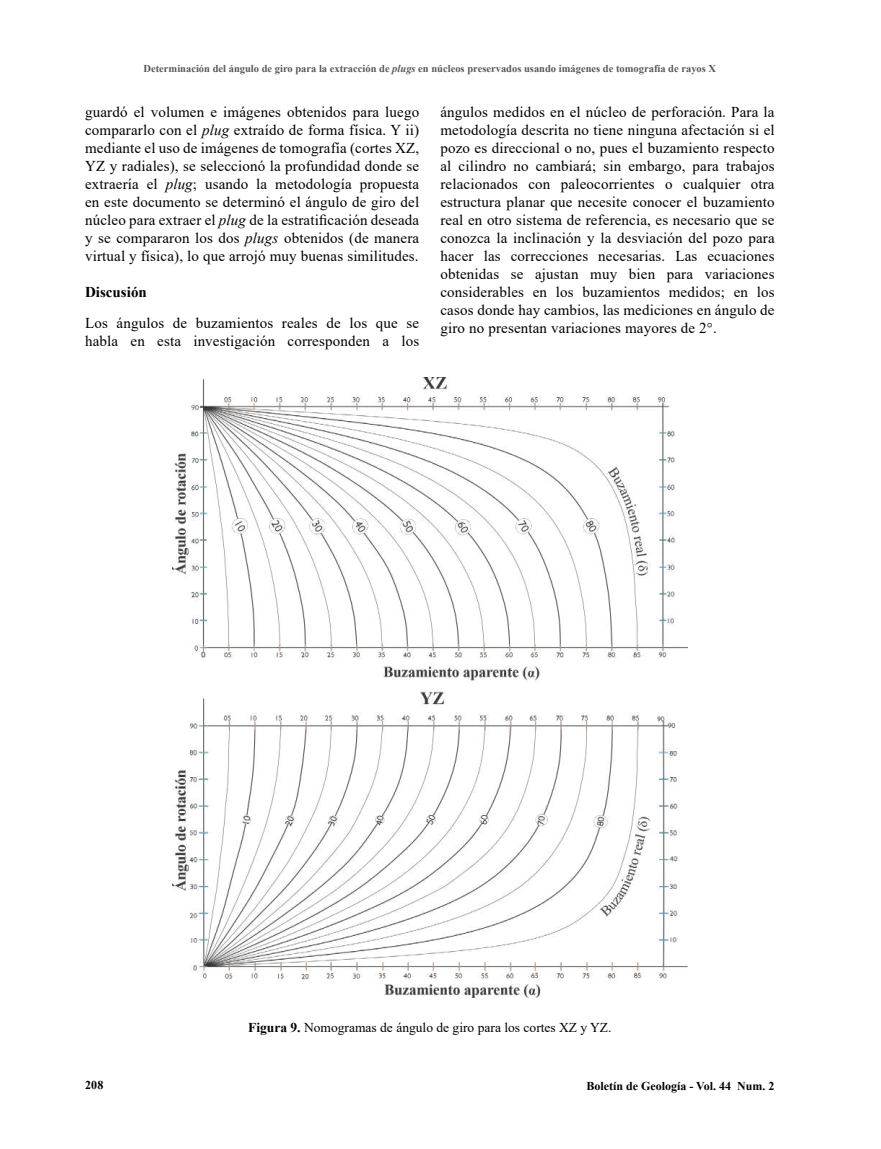
<style>
.page{position:relative;width:881px;height:1149px;background:#fff}
.page>*{position:absolute;margin:0;border:0;box-sizing:border-box;transform-origin:0 0}
.t1{font:15px/18px "Times New Roman";letter-spacing:.01em;color:#000;text-align:justify}
.t2{font:700 15px "Times New Roman";color:#000}
.t3{font:13.5px "Times New Roman";color:#000}
.t4{font:700 12px "Times New Roman";color:#000}
.t5{font:700 10.5px "Times New Roman";color:#575756}
.s1{font-style:italic}
.s2{font-weight:700}
</style>
<div class="page">
<img style="left:172px;top:378px;width:515px;height:619px">
<p class="t5" style="left:143px;top:61px;width:574px">Determinación del ángulo de giro para la extracción de <span class="s1">plugs</span> en núcleos preservados usando imágenes de tomografía de rayos X</p>
<p class="t1" style="left:85px;top:102px;width:335px">guardó el volumen e imágenes obtenidos para luego compararlo con el <span class="s1">plug</span> extraído de forma física. Y ii) mediante el uso de imágenes de tomografía (cortes XZ, YZ y radiales), se seleccionó la profundidad donde se extraería el <span class="s1">plug</span>; usando la metodología propuesta en este documento se determinó el ángulo de giro del núcleo para extraer el <span class="s1">plug</span> de la estratificación deseada y se compararon los dos <span class="s1">plugs</span> obtenidos (de manera virtual y física), lo que arrojó muy buenas similitudes.</p>
<p class="t2" style="left:85px;top:281px;width:63px">Discusión</p>
<p class="t1" style="left:85px;top:313px;width:335px">Los ángulos de buzamientos reales de los que se habla en esta investigación corresponden a los</p>
<p class="t1" style="left:440px;top:102px;width:335px">ángulos medidos en el núcleo de perforación. Para la metodología descrita no tiene ninguna afectación si el pozo es direccional o no, pues el buzamiento respecto al cilindro no cambiará; sin embargo, para trabajos relacionados con paleocorrientes o cualquier otra estructura planar que necesite conocer el buzamiento real en otro sistema de referencia, es necesario que se conozca la inclinación y la desviación del pozo para hacer las correcciones necesarias. Las ecuaciones obtenidas se ajustan muy bien para variaciones considerables en los buzamientos medidos; en los casos donde hay cambios, las mediciones en ángulo de giro no presentan variaciones mayores de 2°.</p>
<p class="t4" style="left:85px;top:1076px;width:20px">208</p>
<p class="t3" style="left:248px;top:1017px;width:365px"><span class="s2">Figura 9.</span> Nomogramas de ángulo de giro para los cortes XZ y YZ.</p>
<p class="t4" style="left:586px;top:1076px;width:190px">Boletín de Geología - Vol. 44 Num. 2</p>
</div>
